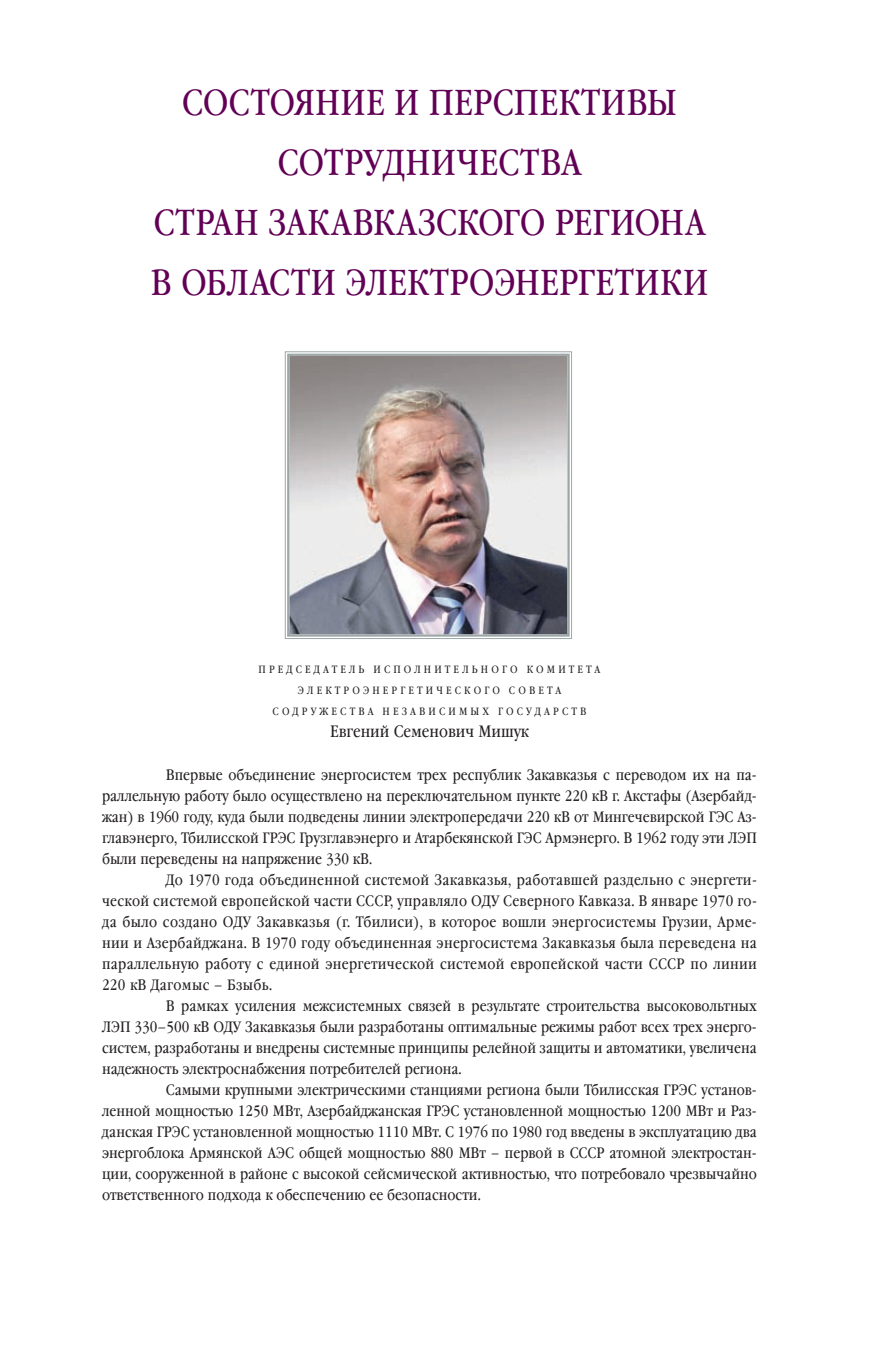
<style>
.page{position:relative;width:893px;height:1361px;background:#fff}
.page>*{position:absolute;margin:0;border:0;box-sizing:border-box;transform-origin:0 0}
.t1{font:36px/60px "Garamond Book Narrow C";letter-spacing:.005em;color:#620056;text-align:center}
.t2{font:16.5px "Garamond Book Narrow C";color:#231f20}
.t3{font:15px/21px "Garamond Book Narrow C";color:#231f20;text-align:justify}
.t4{font:15px "Garamond Book Narrow C";letter-spacing:.02em;color:#231f20}
.t5{font:10.5px "Garamond Book Narrow C";letter-spacing:.3em;color:#231f20}
</style>
<div class="page">
<img style="left:285px;top:351px;width:287px;height:288px">
<div style="left:287px;top:354px;width:283px;height:282px;border:2px solid #9ea7a7"></div>
<h1 class="t1" style="left:151px;top:74px;width:559px">Состояние и перспективы сотрудничества<br>стран Закавказского региона в области электроэнергетики</h1>
<p class="t5" style="left:259px;top:663px;width:342px">Председа тель Исполнительного комитета</p>
<p class="t5" style="left:298px;top:684px;width:264px">Электроэнергетического Совета</p>
<p class="t5" style="left:273px;top:705px;width:208px">Содруж ества Независимых</p>
<p class="t5" style="left:498px;top:705px;width:38px">Госуда</p>
<p class="t5" style="left:553px;top:705px;width:35px">рств</p>
<p class="t2" style="left:330px;top:722px;width:201px">Евгений Семенович Мишук</p>
<p class="t3" style="left:102px;top:765px;width:656px;text-indent:64px">Впервые объединение энергосистем трех республик Закавказья с переводом их на па&shy;раллельную работу было осуществлено на переключательном пункте 220 кВ г. Акстафы (Азербайд&shy;жан) в 1960 году, куда были подведены линии электропередачи 220 кВ от Мингечевирской ГЭС</p>
<p class="t3" style="left:737px;top:807px;width:21px">Аз-</p>
<p class="t3" style="left:102px;top:828px;width:170px">главэнерго, Тбилисской ГРЭС</p>
<p class="t3" style="left:299px;top:828px;width:227px">Грузглавэнерго и Атарбекянской ГЭС</p>
<p class="t3" style="left:545px;top:828px;width:194px">Армэнерго. В 1962 году эти ЛЭП</p>
<p class="t3" style="left:102px;top:849px;width:272px">были переведены на напряжение 330 кВ.</p>
<p class="t4" style="left:166px;top:872px;width:593px">До 1970 года объединенной системой Закавказья, работавшей раздельно с энергети-</p>
<p class="t3" style="left:102px;top:891px;width:264px">ческой системой европейской части СССР</p>
<p class="t3" style="left:102px;top:891px;width:656px;text-indent:288px">, управляло ОДУ Северного Кавказа. В январе 1970 го&shy;да было создано ОДУ Закавказья (г. Тбилиси), в которое вошли энергосистемы Грузии, Арме&shy;нии и Азербайджана. В 1970 году объединенная энергосистема Закавказья была переведена на параллельную работу с единой энергетической системой европейской части СССР</p>
<p class="t3" style="left:690px;top:954px;width:68px">по линии</p>
<p class="t4" style="left:102px;top:977px;width:172px">220 кВ Дагомыс – Бзыбь.</p>
<p class="t3" style="left:166px;top:996px;width:593px">В рамках усиления межсистемных связей в результате строительства высоковольтных</p>
<p class="t3" style="left:102px;top:1017px;width:11px">ЛЭП</p>
<p class="t3" style="left:135px;top:1017px;width:624px">330–500 кВ ОДУ Закавказья были разработаны оптимальные режимы работ всех трех энерго-</p>
<p class="t3" style="left:102px;top:1038px;width:656px">систем, разработаны и внедрены системные принципы релейной защиты и автоматики, увеличена</p>
<p class="t3" style="left:102px;top:1059px;width:361px">надежность электроснабжения потребителей региона.</p>
<p class="t3" style="left:166px;top:1080px;width:507px">Самыми крупными электрическими станциями региона были Тбилисская ГРЭС</p>
<p class="t3" style="left:701px;top:1080px;width:57px">установ-</p>
<p class="t3" style="left:102px;top:1101px;width:334px">ленной мощностью 1250 МВт, Азербайджанская ГРЭС</p>
<p class="t3" style="left:464px;top:1101px;width:294px">установленной мощностью 1200 МВт и Раз-</p>
<p class="t3" style="left:102px;top:1122px;width:64px">данская ГРЭС</p>
<p class="t3" style="left:102px;top:1122px;width:656px;text-indent:91px">установленной мощностью 1110 МВт. С 1976 по 1980 год введены в эксплуатацию два энергоблока Армянской АЭС общей мощностью 880 МВт – первой в СССР</p>
<p class="t3" style="left:102px;top:1143px;width:656px;text-indent:508px">атомной электростан&shy;ции, сооруженной в районе с высокой сейсмической активностью, что потребовало чрезвычайно ответственного подхода к обеспечению ее безопасности.</p>
</div>
